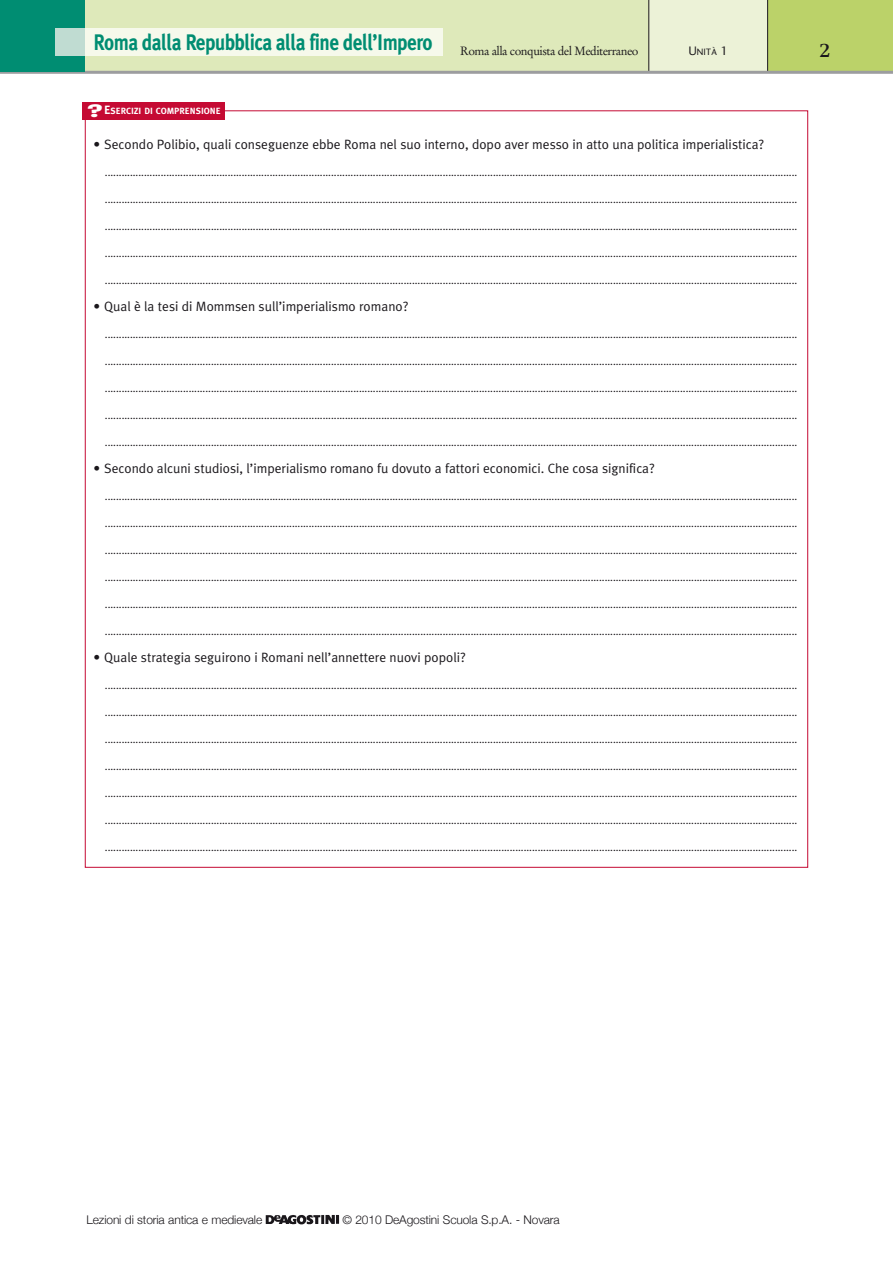
<style>
.page{position:relative;width:893px;height:1263px;background:#fff}
.page>*{position:absolute;margin:0;border:0;box-sizing:border-box;transform-origin:0 0}
.t1{font:700 22.5px "Meta Plus";letter-spacing:-.03em;color:#008d72;scale:.85 1}
.t2{font:19.5px "Charlotte Medium Plain";color:#1a171b}
.t3{font:13.5px "Meta Plus Normal";color:#1a171b}
.t4{font:300 12px "Helvetica Neue";letter-spacing:-.01em;color:#1a171b}
.t5{font:12px "Stempel Garamond";letter-spacing:-.04em;color:#1a171b}
.t6{font:10.5px "Meta Plus Normal";color:#1a171b}
.t7{font:9.6px "Charlotte Sans Book Plain";color:#1a171b}
.t8{font:700 9px "Meta Plus";color:#fff}
.s1{font-size:12px}
.s2{font-size:12.75px}
</style>
<div class="page">
<div style="left:82px;top:102px;width:143px;height:17px;background:#c50a33"></div>
<img style="left:266px;top:1215px;width:73px;height:9px">
<div style="left:0;top:0;width:893px;height:72px;background:#dee9ba"></div>
<div style="left:755px;top:0;width:138px;height:72px;background:#bbd269"></div>
<div style="left:649px;top:0;width:118px;height:72px;background:#ecf2d7"></div>
<hr style="left:648px;top:0;width:1px;height:72px;background:#1a171b">
<hr style="left:767px;top:0;width:1px;height:72px;background:#1a171b">
<hr style="left:0;top:71px;width:893px;height:3px;background:#9c9d9f">
<div style="left:0;top:0;width:85px;height:71px;background:#008d72"></div>
<div style="left:85px;top:29px;width:357px;height:27px;background:#f6f9eb"></div>
<div style="left:56px;top:29px;width:29px;height:27px;background:#c0dcd2"></div>
<h1 class="t1" style="left:94px;top:31px;width:400px">Roma dalla Repubblica alla fine dell’Impero</h1>
<p class="t8" style="left:104px;top:106px;width:118px"><span class="s1">E</span>SERCIZI DI COMPRENSIONE</p>
<p class="t5" style="left:460px;top:46px;width:180px">Roma alla conquista del Mediterraneo</p>
<p class="t7" style="left:688px;top:48px;width:41px"><span class="s2">U</span>NITÀ <span class="s2">1</span></p>
<h2 class="t2" style="left:819px;top:42px;width:13px">2</h2>
<p class="t3" style="left:94px;top:139px;width:672px">• Secondo Polibio, quali conseguenze ebbe Roma nel suo interno, dopo aver messo in atto una politica imperialistica?</p>
<p class="t6" style="left:105px;top:168px;width:694px">........................................................................................................................................................................................................................................................</p>
<p class="t6" style="left:105px;top:195px;width:694px">........................................................................................................................................................................................................................................................</p>
<p class="t6" style="left:105px;top:222px;width:694px">........................................................................................................................................................................................................................................................</p>
<p class="t6" style="left:105px;top:249px;width:694px">........................................................................................................................................................................................................................................................</p>
<p class="t6" style="left:105px;top:276px;width:694px">........................................................................................................................................................................................................................................................</p>
<p class="t3" style="left:94px;top:301px;width:316px">• Qual è la tesi di Mommsen sull’imperialismo romano?</p>
<p class="t6" style="left:105px;top:330px;width:694px">........................................................................................................................................................................................................................................................</p>
<p class="t6" style="left:105px;top:357px;width:694px">........................................................................................................................................................................................................................................................</p>
<p class="t6" style="left:105px;top:384px;width:694px">........................................................................................................................................................................................................................................................</p>
<p class="t6" style="left:105px;top:411px;width:694px">........................................................................................................................................................................................................................................................</p>
<p class="t6" style="left:105px;top:438px;width:694px">........................................................................................................................................................................................................................................................</p>
<p class="t3" style="left:94px;top:463px;width:563px">• Secondo alcuni studiosi, l’imperialismo romano fu dovuto a fattori economici. Che cosa significa?</p>
<p class="t6" style="left:105px;top:492px;width:694px">........................................................................................................................................................................................................................................................</p>
<p class="t6" style="left:105px;top:519px;width:694px">........................................................................................................................................................................................................................................................</p>
<p class="t6" style="left:105px;top:546px;width:694px">........................................................................................................................................................................................................................................................</p>
<p class="t6" style="left:105px;top:573px;width:694px">........................................................................................................................................................................................................................................................</p>
<p class="t6" style="left:105px;top:600px;width:694px">........................................................................................................................................................................................................................................................</p>
<p class="t6" style="left:105px;top:627px;width:694px">........................................................................................................................................................................................................................................................</p>
<p class="t3" style="left:94px;top:652px;width:374px">• Quale strategia seguirono i Romani nell’annettere nuovi popoli?</p>
<p class="t6" style="left:105px;top:681px;width:694px">........................................................................................................................................................................................................................................................</p>
<p class="t6" style="left:105px;top:708px;width:694px">........................................................................................................................................................................................................................................................</p>
<p class="t6" style="left:105px;top:735px;width:694px">........................................................................................................................................................................................................................................................</p>
<p class="t6" style="left:105px;top:762px;width:694px">........................................................................................................................................................................................................................................................</p>
<p class="t6" style="left:105px;top:789px;width:694px">........................................................................................................................................................................................................................................................</p>
<p class="t6" style="left:105px;top:816px;width:694px">........................................................................................................................................................................................................................................................</p>
<p class="t6" style="left:105px;top:843px;width:694px">........................................................................................................................................................................................................................................................</p>
<p class="t4" style="left:87px;top:1212px;width:177px">Lezioni di storia antica e medievale</p>
<p class="t4" style="left:342px;top:1212px;width:219px">© 2010 DeAgostini Scuola S.p.A. - Novara</p>
</div>
